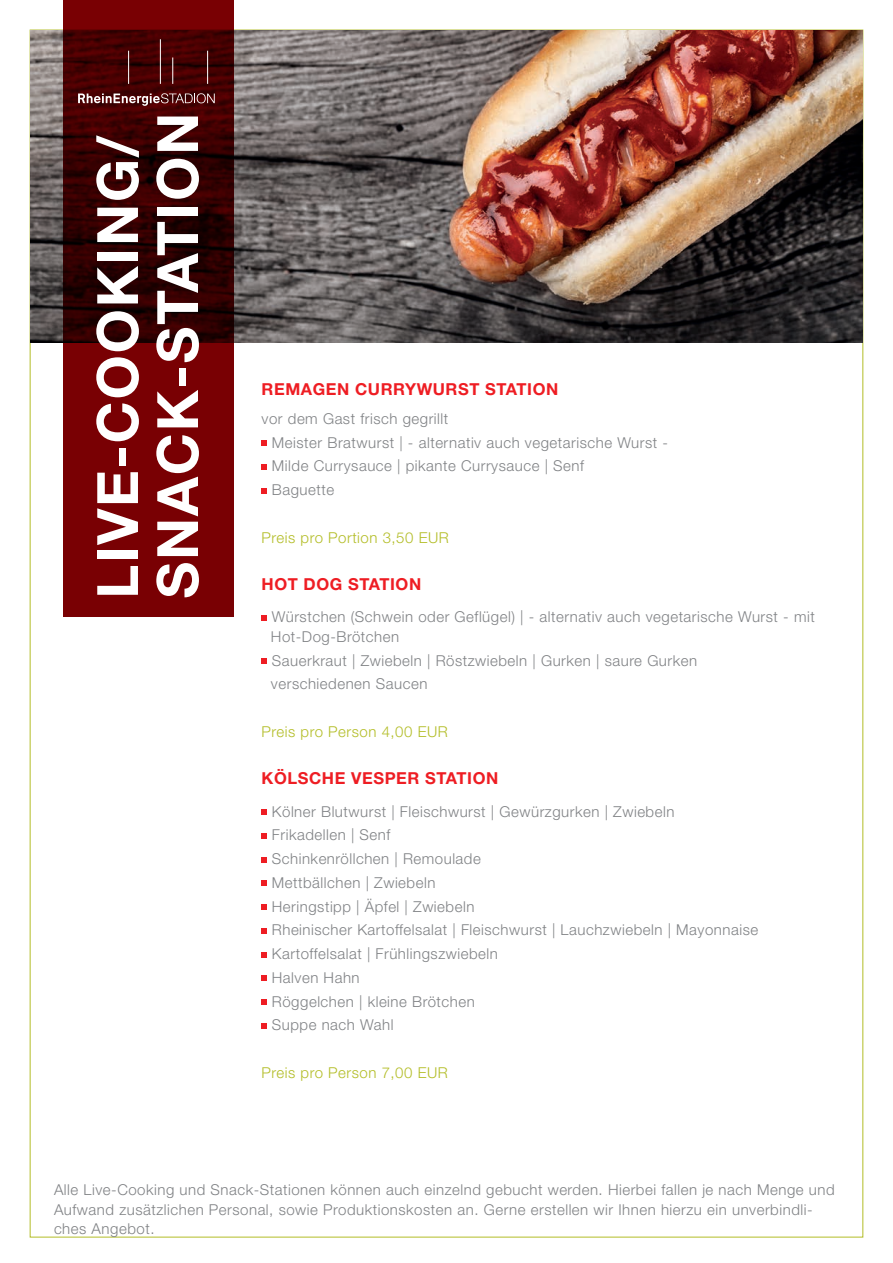
<style>
.page{position:relative;width:893px;height:1263px;background:#fff}
.page>*{position:absolute;margin:0;border:0;box-sizing:border-box;transform-origin:0 0}
.t1{font:700 57px/60px "Helvetica Neue LT Std";letter-spacing:.03em;color:#fff}
.t2{font:700 16.5px "Helvetica Neue LT Std";letter-spacing:.035em;color:#ee1d23}
.t3{font:300 15px/23.7px "Helvetica Neue LT Std";letter-spacing:.035em;color:#808285}
.t4{font:300 15px "Helvetica Neue LT Std";letter-spacing:.035em;color:#b3bd27}
</style>
<div class="page">
<img style="left:31px;top:30px;width:831px;height:312px">
<svg style="left:64px;top:0;width:170px;height:617px;background:#560001"></svg>
<hr style="left:128px;top:51px;width:1px;height:33px;background:#fff">
<hr style="left:207px;top:51px;width:1px;height:33px;background:#fff">
<svg style="left:172px;top:57px;width:1px;height:27px"></svg>
<hr style="left:160px;top:39px;width:1px;height:45px;background:#fff">
<svg style="left:78px;top:93px;width:137px;height:13px;background:#794647"></svg>
<svg style="left:262px;top:440px;width:5px;height:6px"></svg>
<svg style="left:262px;top:464px;width:5px;height:5px"></svg>
<svg style="left:262px;top:488px;width:5px;height:5px"></svg>
<svg style="left:262px;top:615px;width:5px;height:5px"></svg>
<svg style="left:262px;top:658px;width:5px;height:6px"></svg>
<svg style="left:262px;top:810px;width:5px;height:5px"></svg>
<svg style="left:262px;top:833px;width:5px;height:5px"></svg>
<svg style="left:262px;top:857px;width:5px;height:5px"></svg>
<svg style="left:262px;top:881px;width:5px;height:5px"></svg>
<svg style="left:262px;top:905px;width:5px;height:5px"></svg>
<svg style="left:262px;top:928px;width:5px;height:5px"></svg>
<svg style="left:262px;top:952px;width:5px;height:5px"></svg>
<svg style="left:262px;top:976px;width:5px;height:5px"></svg>
<svg style="left:262px;top:1000px;width:5px;height:5px"></svg>
<svg style="left:262px;top:1023px;width:5px;height:5px"></svg>
<h1 class="t1" style="left:86px;top:599px;width:488px;rotate:-90deg">LIVE-COOKING/<br>SNACK-STATION</h1>
<p class="t2" style="left:262px;top:378px;width:298px">REMAGEN CURRYWURST STATION</p>
<p class="t3" style="left:272px;top:406px;width:398px;text-indent:-10px">vor dem Gast frisch gegrillt<br>Meister Bratwurst | - alternativ auch vegetarische Wurst - Milde Currysauce | pikante Currysauce | Senf<br>Baguette</p>
<p class="t4" style="left:262px;top:528px;width:189px">Preis pro Portion 3,50 EUR</p>
<p class="t2" style="left:262px;top:574px;width:161px">HOT DOG STATION</p>
<p class="t3" style="left:271px;top:607px;width:545px;line-height:19.5px">Würstchen (Schwein oder Geflügel) | - alternativ auch vegetarische Wurst - mit<br>Hot-Dog-Brötchen</p>
<p class="t3" style="left:271px;top:648px;width:428px">Sauerkraut | Zwiebeln | Röstzwiebeln | Gurken | saure Gurken verschiedenen Saucen</p>
<p class="t4" style="left:262px;top:722px;width:188px">Preis pro Person 4,00 EUR</p>
<p class="t2" style="left:262px;top:768px;width:238px">KÖLSCHE VESPER STATION</p>
<p class="t3" style="left:272px;top:799px;width:488px">Kölner Blutwurst | Fleischwurst | Gewürzgurken | Zwiebeln<br>Frikadellen | Senf<br>Schinkenröllchen | Remoulade<br>Mettbällchen | Zwiebeln<br>Heringstipp | Äpfel | Zwiebeln<br>Rheinischer Kartoffelsalat | Fleischwurst | Lauchzwiebeln | Mayonnaise Kartoffelsalat | Frühlingszwiebeln<br>Halven Hahn<br>Röggelchen | kleine Brötchen<br>Suppe nach Wahl</p>
<p class="t4" style="left:262px;top:1063px;width:188px">Preis pro Person 7,00 EUR</p>
<p class="t3" style="left:54px;top:1180px;width:782px;line-height:19.5px">Alle Live-Cooking und Snack-Stationen können auch einzelnd gebucht werden. Hierbei fallen je nach Menge und<br>Aufwand zusätzlichen Personal, sowie Produktionskosten an. Gerne erstellen wir Ihnen hierzu ein unverbindli&shy;ches Angebot.</p>
</div>
